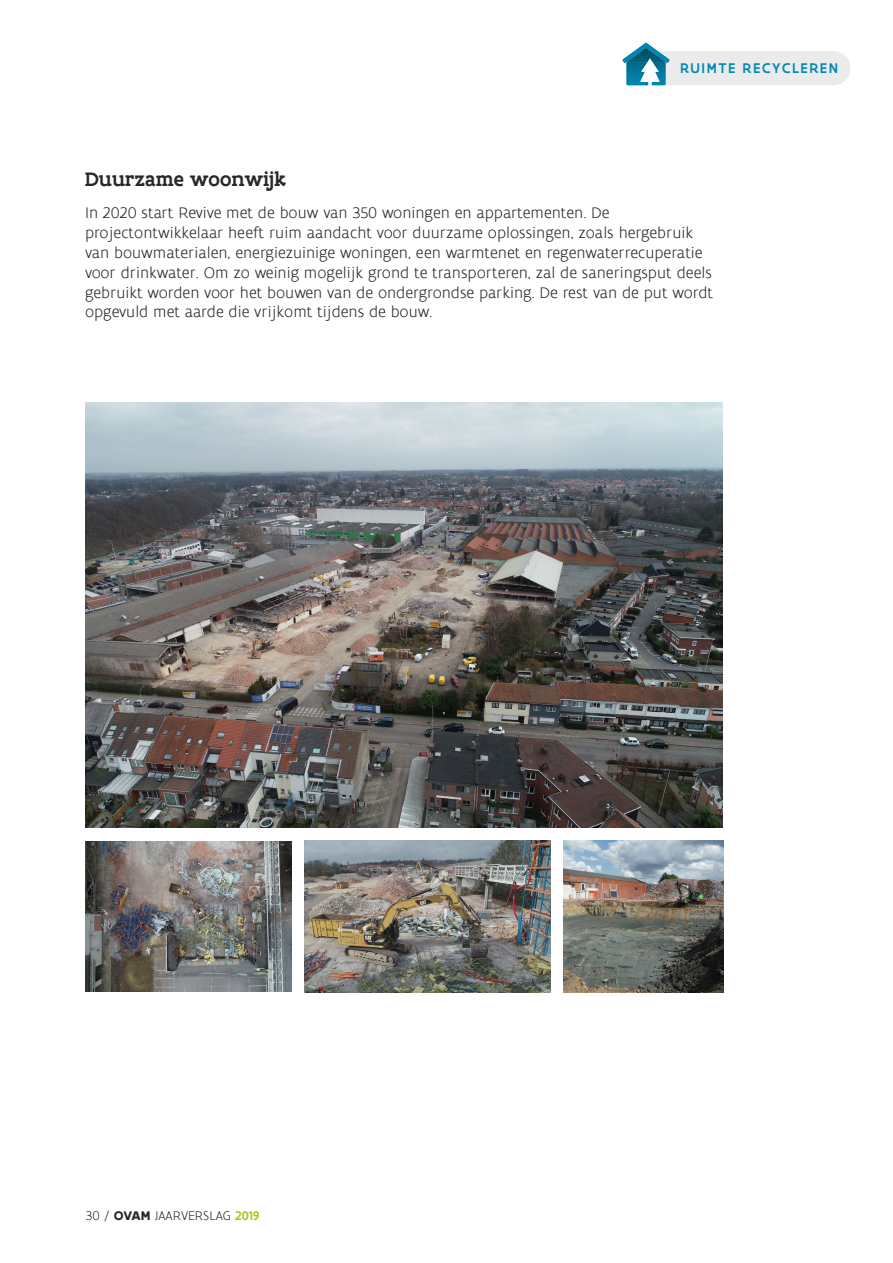
<style>
.page{position:relative;width:893px;height:1263px;background:#fff}
.page>*{position:absolute;margin:0;border:0;box-sizing:border-box;transform-origin:0 0}
.t1{font:500 21px "Flanders Art Serif";color:#282828}
.t2{font:300 16.5px/19.8px "Flanders Art Sans";color:#282828}
.t3{font:500 15.15px "Flanders Art Sans";letter-spacing:.1em;color:#0089b4}
.t4{font:300 13.5px "Flanders Art Sans";color:#282828}
.s1{font-weight:700}
.s2{font-weight:500;color:#a2c61c}
</style>
<div class="page">
<svg style="left:622px;top:43px;width:228px;height:42px"></svg>
<img style="left:85px;top:402px;width:638px;height:426px">
<img style="left:85px;top:841px;width:207px;height:151px">
<img style="left:304px;top:841px;width:246px;height:151px">
<img style="left:563px;top:840px;width:161px;height:152px">
<p class="t3" style="left:680px;top:58px;width:160px">RUIMTE RECYCLEREN</p>
<p class="t1" style="left:85px;top:165px;width:203px">Duurzame woonwijk</p>
<p class="t2" style="left:85px;top:204px;width:630px">In 2020 start Revive met de bouw van 350 woningen en appartementen. De projectontwikkelaar heeft ruim aandacht voor duurzame oplossingen, zoals hergebruik van bouwmaterialen, energiezuinige woningen, een warmtenet en regenwaterrecuperatie voor drinkwater. Om zo weinig mogelijk grond te transporteren, zal de saneringsput deels gebruikt worden voor het bouwen van de ondergrondse parking. De rest van de put wordt opgevuld met aarde die vrijkomt tijdens de bouw.</p>
<p class="t4" style="left:86px;top:1208px;width:175px">30 / <span class="s1">OVAM</span> JAARVERSLAG <span class="s2">2019</span></p>
</div>
